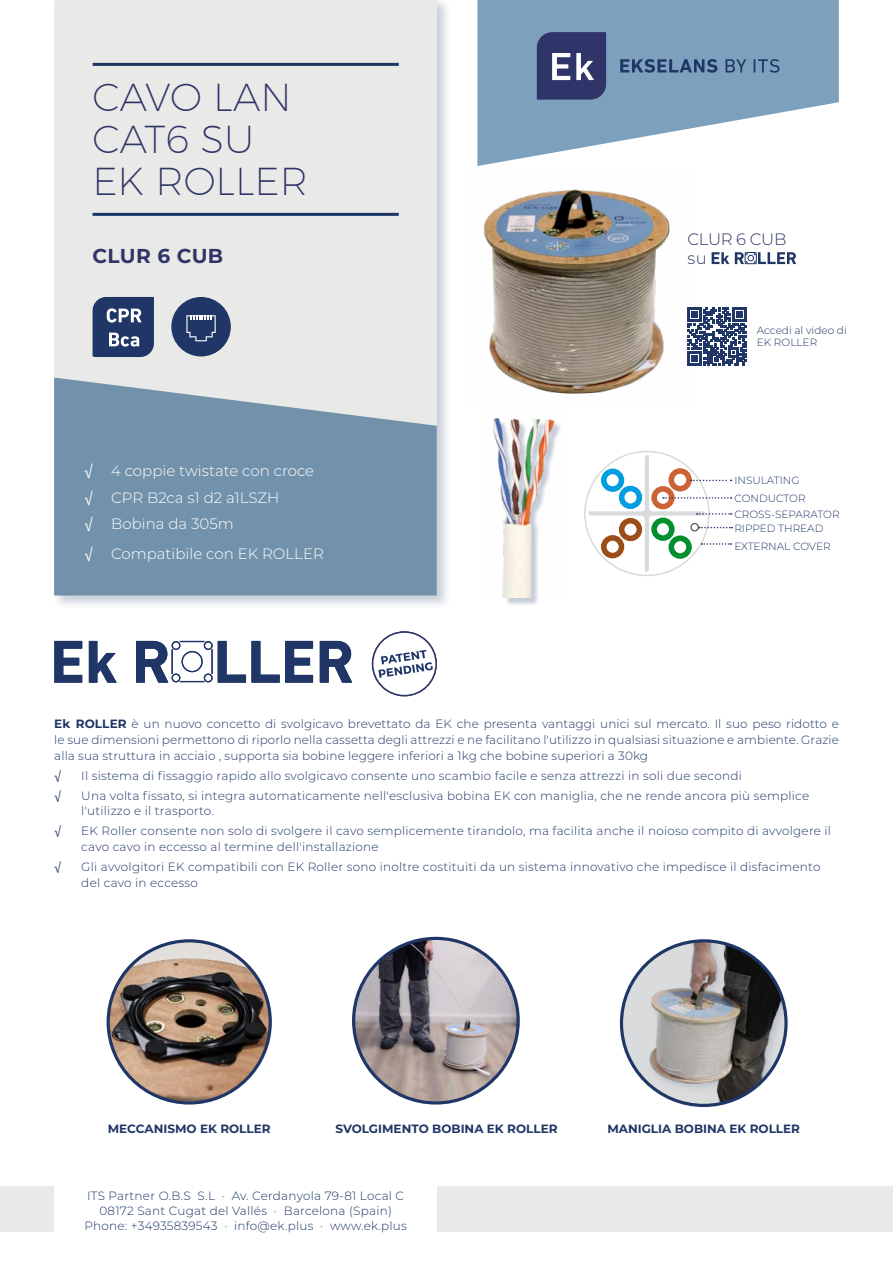
<style>
.page{position:relative;width:893px;height:1263px;background:#fff}
.page>*{position:absolute;margin:0;border:0;box-sizing:border-box;transform-origin:0 0}
.t1{font:200 39px/42px "Montserrat";color:#303568}
.t2{font:700 20.1px "Montserrat";letter-spacing:.02em;color:#303568}
.t3{font:300 16.5px/19.5px "Montserrat";letter-spacing:-.02em;color:#303568}
.t4{font:300 15px/26.5px "Montserrat";color:#fff}
.t5{font:300 12px/15.8px "Montserrat";letter-spacing:.02em;color:#1f3666}
.t6{font:300 12px/15px "Montserrat";letter-spacing:.02em;color:#1a3667;text-align:center}
.t7{font:700 12px "Montserrat";color:#1f3666}
.t8{font:12px "Helvetica Neue LT Std";color:#1f3666}
.t9{font:300 10.5px/17.9px "Montserrat";color:#1f3666}
.s1{font-family:"Helvetica Neue LT Std";font-weight:400}
.s2{font-weight:700}
</style>
<div class="page">
<img style="left:483px;top:189px;width:206px;height:205px">
<div style="left:52px;top:0;width:399px;height:610px;background:#1f3666;opacity:.25"></div>
<div style="left:54px;top:0;width:383px;height:378px;background:#e9e9e7"></div>
<svg style="left:54px;top:378px;width:383px;height:217px;background:#7f9bb1"></svg>
<hr style="left:93px;top:63px;width:306px;height:3px;background:#1a3667">
<hr style="left:93px;top:213px;width:306px;height:3px;background:#1a3667">
<svg style="left:477px;top:0;width:362px;height:166px;fill:#7da0bd"></svg>
<svg style="left:537px;top:32px;width:69px;height:68px;background:#484e7c"></svg>
<svg style="left:620px;top:59px;width:97px;height:14px"></svg>
<svg style="left:726px;top:59px;width:20px;height:13px"></svg>
<svg style="left:754px;top:59px;width:25px;height:14px"></svg>
<div style="left:0;top:1186px;width:54px;height:46px;background:#e9e9e7"></div>
<div style="left:437px;top:1186px;width:456px;height:46px;background:#e9e9e7"></div>
<div style="left:171px;top:297px;width:60px;height:59px;background:#1f3666;border-radius:50%"></div>
<svg style="left:186px;top:315px;width:30px;height:26px"></svg>
<svg style="left:712px;top:252px;width:17px;height:12px"></svg>
<svg style="left:735px;top:252px;width:61px;height:12px"></svg>
<svg style="left:687px;top:308px;width:60px;height:58px"></svg>
<div style="left:495px;top:420px;width:68px;height:186px;background:#1a3667;opacity:.25"></div>
<img style="left:493px;top:417px;width:70px;height:181px">
<svg style="left:93px;top:297px;width:61px;height:60px;background:#3f537c"></svg>
<svg style="left:589px;top:455px;width:143px;height:117px"></svg>
<svg style="left:54px;top:641px;width:28px;height:42px"></svg>
<svg style="left:89px;top:641px;width:28px;height:42px"></svg>
<svg style="left:320px;top:641px;width:32px;height:42px"></svg>
<svg style="left:136px;top:640px;width:177px;height:43px"></svg>
<div style="left:182px;top:651px;width:21px;height:21px;border:1px solid #1f3666;border-radius:50%"></div>
<img style="left:354px;top:938px;width:164px;height:165px;border-radius:82px">
<img style="left:624px;top:941px;width:162px;height:164px">
<img style="left:108px;top:941px;width:162px;height:161px">
<div style="left:107px;top:939px;width:165px;height:165px;border:3px solid #1f3666;border-radius:50%"></div>
<div style="left:372px;top:631px;width:65px;height:65px;border:2px solid #2f3569;border-radius:50%"></div>
<svg style="left:378px;top:650px;width:55px;height:28px"></svg>
<h1 class="t1" style="left:92px;top:75px;width:217px">CAVO LAN<br>CAT6 SU<br>EK ROLLER</h1>
<h2 class="t2" style="left:92px;top:241px;width:132px">CLUR 6 CUB</h2>
<p class="t4" style="left:84px;top:457px;width:232px"><span class="s1">√</span> 4 coppie twistate con croce <span class="s1">√</span> CPR B2ca s1 d2 a1LSZH<br><span class="s1">√</span> Bobina da 305m</p>
<p class="t4" style="left:84px;top:540px;width:241px"><span class="s1">√</span> Compatibile con EK ROLLER</p>
<h3 class="t3" style="left:687px;top:228px;width:100px">CLUR 6 CUB su</h3>
<p class="t9" style="left:757px;top:323px;width:91px;line-height:12.6px">Accedi al video di<br>EK ROLLER</p>
<p class="t9" style="left:734px;top:471px;width:73px">INSULATING<br>CONDUCTOR</p>
<p class="t9" style="left:734px;top:507px;width:107px;line-height:14.2px">CROSS-SEPARATOR<br>RIPPED THREAD</p>
<p class="t9" style="left:734px;top:536px;width:98px">EXTERNAL COVER</p>
<p class="t5" style="left:54px;top:716px;width:786px;text-align:justify"><span class="s2">Ek ROLLER</span> è un nuovo concetto di svolgicavo brevettato da EK che presenta vantaggi unici sul mercato. Il suo peso ridotto e le sue dimensioni permettono di riporlo nella cassetta degli attrezzi e ne facilitano l'utilizzo in qualsiasi situazione e ambiente. Grazie alla sua struttura in acciaio , supporta sia bobine leggere inferiori a 1kg che bobine superiori a 30kg</p>
<p class="t8" style="left:54px;top:768px;width:8px">√</p>
<p class="t5" style="left:81px;top:767px;width:662px">Il sistema di fissaggio rapido allo svolgicavo consente uno scambio facile e senza attrezzi in soli due secondi</p>
<p class="t8" style="left:54px;top:788px;width:8px">√</p>
<p class="t5" style="left:81px;top:787px;width:729px">Una volta fissato, si integra automaticamente nell'esclusiva bobina EK con maniglia, che ne rende ancora più semplice l'utilizzo e il trasporto.</p>
<p class="t8" style="left:54px;top:824px;width:8px">√</p>
<p class="t5" style="left:81px;top:823px;width:751px">EK Roller consente non solo di svolgere il cavo semplicemente tirandolo, ma facilita anche il noioso compito di avvolgere il cavo cavo in eccesso al termine dell'installazione</p>
<p class="t8" style="left:54px;top:860px;width:8px">√</p>
<p class="t5" style="left:81px;top:859px;width:741px">Gli avvolgitori EK compatibili con EK Roller sono inoltre costituiti da un sistema innovativo che impedisce il disfacimento del cavo in eccesso</p>
<p class="t7" style="left:108px;top:1120px;width:164px">MECCANISMO EK ROLLER</p>
<p class="t7" style="left:335px;top:1120px;width:224px">SVOLGIMENTO BOBINA EK ROLLER</p>
<p class="t7" style="left:607px;top:1120px;width:194px">MANIGLIA BOBINA EK ROLLER</p>
<p class="t6" style="left:84px;top:1187px;width:324px">ITS Partner O.B.S S.L · Av. Cerdanyola 79-81 Local C<br>08172 Sant Cugat del Vallés · Barcelona (Spain)<br>Phone: +34935839543 · info@ek.plus · www.ek.plus</p>
</div>
